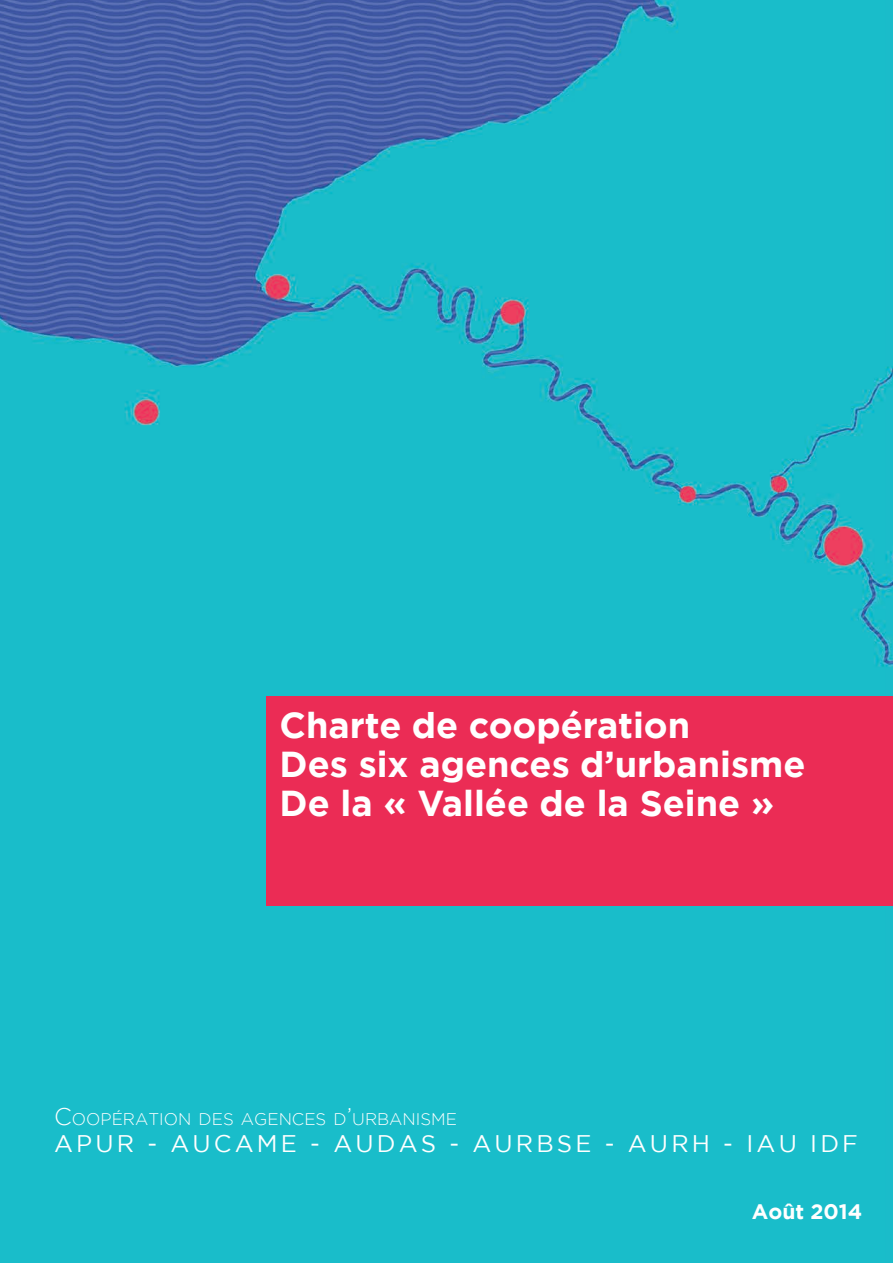
<style>
.page{position:relative;width:893px;height:1263px;background:#fff}
.page>*{position:absolute;margin:0;border:0;box-sizing:border-box;transform-origin:0 0}
.t1{font:700 36px/39px "Gotham";color:#fff}
.t2{font:24px "Gotham";letter-spacing:.13em;color:#fff}
.t3{font:700 21px "Gotham";color:#fff}
.t4{font:300 16.8px "Gotham";color:#fff}
.s1{font-size:24px}
</style>
<div class="page">
<img style="left:0;top:0;width:893px;height:1263px">
<div style="left:267px;top:696px;width:626px;height:210px;background:#eb2c55"></div>
<p class="t1" style="left:280px;top:705px;width:527px">Charte de coopération<br>Des six agences d’urbanisme<br>De la « Vallée de la Seine »</p>
<p class="t4" style="left:54px;top:1108px;width:404px"><span class="s1">C</span>OOPÉRATION DES AGENCES D<span class="s1">’</span>URBANISME</p>
<p class="t2" style="left:54px;top:1128px;width:805px">APUR - AUCAME - AUDAS - AURBSE - AURH - IAU IDF</p>
<p class="t3" style="left:752px;top:1197px;width:112px">Août 2014</p>
</div>
